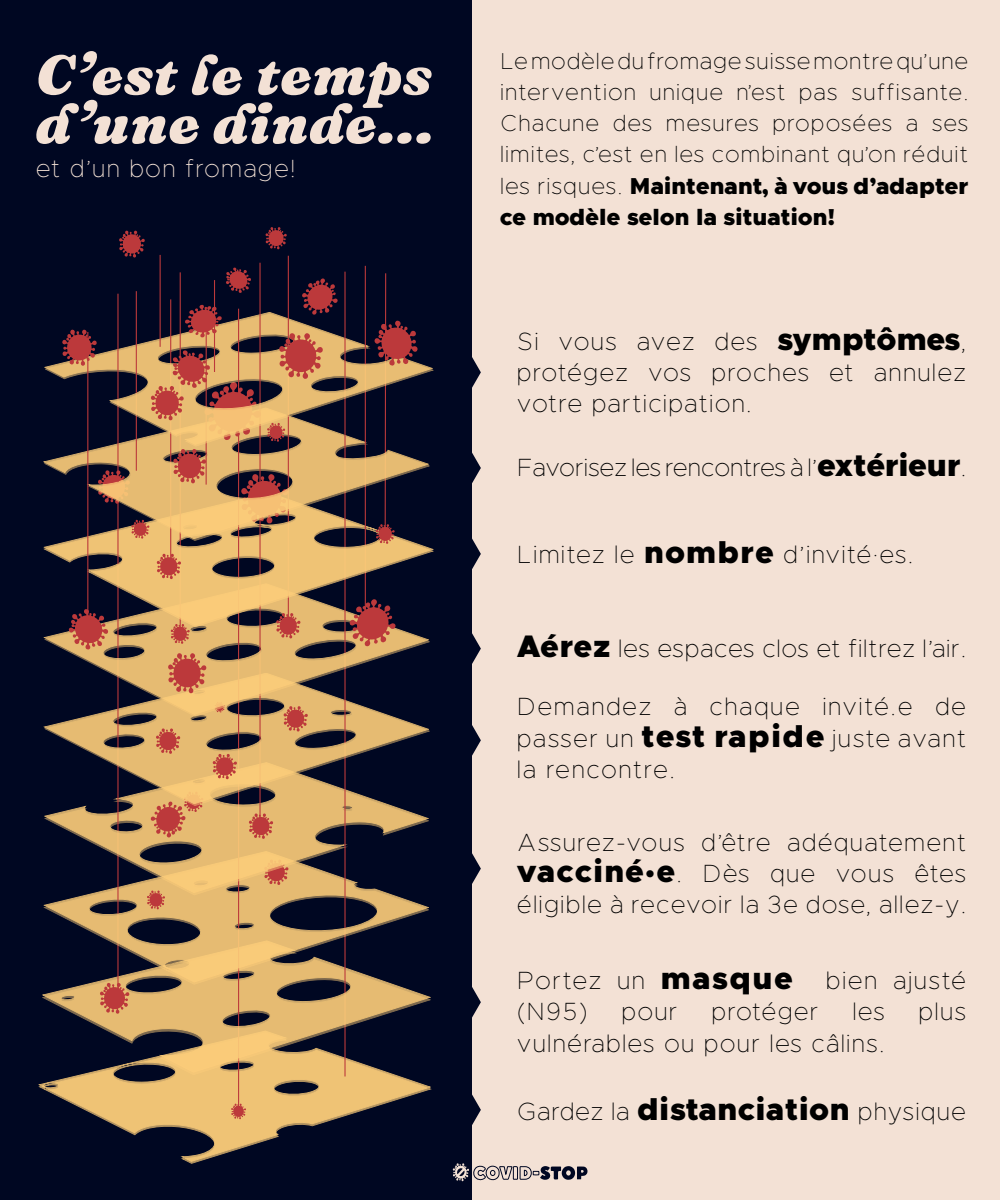
<style>
.page{position:relative;width:1000px;height:1200px;background:#f3e1d5}
.page>*{position:absolute;margin:0;border:0;box-sizing:border-box;transform-origin:0 0}
.t1{font:italic 900 55.62px/48.8px "Fraunces 9 pt";letter-spacing:.015em;color:#f3e1d5}
.t2{font:100 25px/31.2px "Metropolis";letter-spacing:.05em;color:#000;text-align:justify}
.t3{font:100 25px "Metropolis";letter-spacing:.03em;color:#000}
.t4{font:100 25px "Metropolis";letter-spacing:-.015em;color:#000}
.t5{font:100 25px "Metropolis";letter-spacing:.05em;color:#f3e1d5}
.t6{font:100 23.12px/31.2px "Metropolis";letter-spacing:.05em;color:#000;text-align:justify}
.s1{font-weight:900}
.s2{font-weight:900;font-size:31.25px}
</style>
<div class="page">
<div style="left:0;top:0;width:472px;height:1200px;background:#000722"></div>
<svg style="left:39px;top:1075px;width:392px;height:87px"></svg>
<hr style="left:238px;top:1026px;width:1px;height:89px;background:#bc393b">
<hr style="left:344px;top:993px;width:2px;height:83px;background:#bc393b">
<svg style="left:79px;top:1072px;width:317px;height:3px"></svg>
<svg style="left:42px;top:984px;width:389px;height:88px"></svg>
<hr style="left:238px;top:929px;width:1px;height:97px;background:#bc393b">
<hr style="left:344px;top:928px;width:2px;height:65px;background:#bc393b">
<svg style="left:44px;top:895px;width:385px;height:87px"></svg>
<hr style="left:117px;top:831px;width:2px;height:83px;background:#bc393b">
<hr style="left:238px;top:749px;width:1px;height:180px;background:#bc393b">
<svg style="left:44px;top:806px;width:385px;height:87px"></svg>
<hr style="left:117px;top:747px;width:2px;height:84px;background:#bc393b">
<hr style="left:259px;top:739px;width:2px;height:84px;background:#bc393b">
<hr style="left:344px;top:743px;width:2px;height:185px;background:#bc393b">
<svg style="left:44px;top:716px;width:385px;height:88px"></svg>
<hr style="left:117px;top:658px;width:2px;height:89px;background:#bc393b">
<hr style="left:259px;top:651px;width:2px;height:88px;background:#bc393b">
<hr style="left:238px;top:660px;width:1px;height:89px;background:#bc393b">
<hr style="left:344px;top:653px;width:2px;height:90px;background:#bc393b">
<svg style="left:44px;top:627px;width:385px;height:88px"></svg>
<hr style="left:117px;top:564px;width:2px;height:94px;background:#bc393b">
<hr style="left:259px;top:574px;width:2px;height:77px;background:#bc393b">
<hr style="left:344px;top:546px;width:2px;height:107px;background:#bc393b">
<hr style="left:238px;top:577px;width:1px;height:83px;background:#bc393b">
<svg style="left:168px;top:653px;width:39px;height:41px;background:#cf7353"></svg>
<svg style="left:151px;top:791px;width:53px;height:47px;background:#db9562"></svg>
<svg style="left:171px;top:627px;width:19px;height:17px"></svg>
<hr style="left:180px;top:545px;width:1px;height:84px;background:#bc393b">
<svg style="left:44px;top:541px;width:389px;height:84px"></svg>
<hr style="left:170px;top:461px;width:1px;height:107px;background:#bc393b">
<hr style="left:180px;top:362px;width:1px;height:183px;background:#bc393b">
<hr style="left:117px;top:482px;width:2px;height:82px;background:#bc393b">
<hr style="left:259px;top:497px;width:2px;height:77px;background:#bc393b">
<hr style="left:344px;top:458px;width:2px;height:88px;background:#bc393b">
<hr style="left:238px;top:497px;width:1px;height:80px;background:#bc393b">
<hr style="left:365px;top:457px;width:1px;height:87px;background:#bc393b">
<svg style="left:44px;top:446px;width:385px;height:93px"></svg>
<hr style="left:170px;top:363px;width:1px;height:98px;background:#bc393b">
<hr style="left:365px;top:364px;width:1px;height:93px;background:#bc393b">
<hr style="left:117px;top:398px;width:2px;height:84px;background:#bc393b">
<hr style="left:288px;top:345px;width:1px;height:143px;background:#bc393b">
<hr style="left:259px;top:403px;width:2px;height:94px;background:#bc393b">
<hr style="left:344px;top:389px;width:2px;height:69px;background:#bc393b">
<hr style="left:238px;top:407px;width:1px;height:90px;background:#bc393b">
<hr style="left:206px;top:406px;width:1px;height:79px;background:#bc393b">
<hr style="left:136px;top:393px;width:1px;height:78px;background:#bc393b">
<svg style="left:44px;top:312px;width:389px;height:133px"></svg>
<hr style="left:170px;top:299px;width:1px;height:64px;background:#bc393b">
<hr style="left:180px;top:272px;width:1px;height:90px;background:#bc393b">
<hr style="left:365px;top:266px;width:1px;height:98px;background:#bc393b">
<hr style="left:117px;top:294px;width:2px;height:104px;background:#bc393b">
<hr style="left:206px;top:309px;width:1px;height:97px;background:#bc393b">
<hr style="left:288px;top:256px;width:1px;height:89px;background:#bc393b">
<hr style="left:259px;top:263px;width:2px;height:140px;background:#bc393b">
<hr style="left:344px;top:272px;width:2px;height:117px;background:#bc393b">
<hr style="left:238px;top:309px;width:1px;height:98px;background:#bc393b">
<hr style="left:385px;top:273px;width:1px;height:88px;background:#bc393b">
<hr style="left:136px;top:291px;width:1px;height:102px;background:#bc393b">
<hr style="left:87px;top:332px;width:1px;height:313px;background:#bc393b">
<hr style="left:214px;top:280px;width:1px;height:92px;background:#bc393b">
<hr style="left:160px;top:255px;width:1px;height:92px;background:#bc393b">
<svg style="left:265px;top:227px;width:22px;height:22px"></svg>
<svg style="left:302px;top:278px;width:36px;height:37px"></svg>
<svg style="left:279px;top:333px;width:44px;height:46px;background:#c5694f"></svg>
<svg style="left:62px;top:329px;width:35px;height:37px"></svg>
<svg style="left:119px;top:230px;width:26px;height:28px"></svg>
<svg style="left:349px;top:599px;width:47px;height:47px"></svg>
<svg style="left:267px;top:423px;width:18px;height:19px"></svg>
<svg style="left:131px;top:520px;width:19px;height:19px"></svg>
<svg style="left:147px;top:890px;width:18px;height:20px"></svg>
<svg style="left:226px;top:268px;width:25px;height:25px"></svg>
<svg style="left:185px;top:305px;width:37px;height:33px"></svg>
<svg style="left:173px;top:449px;width:33px;height:35px"></svg>
<svg style="left:151px;top:350px;width:110px;height:90px;background:#c1865b"></svg>
<svg style="left:231px;top:1103px;width:15px;height:16px"></svg>
<svg style="left:69px;top:609px;width:39px;height:41px"></svg>
<svg style="left:249px;top:813px;width:24px;height:26px"></svg>
<svg style="left:100px;top:983px;width:30px;height:31px"></svg>
<svg style="left:156px;top:728px;width:24px;height:26px"></svg>
<svg style="left:213px;top:754px;width:24px;height:25px"></svg>
<svg style="left:283px;top:706px;width:25px;height:26px"></svg>
<svg style="left:276px;top:613px;width:25px;height:26px"></svg>
<svg style="left:157px;top:553px;width:24px;height:26px"></svg>
<svg style="left:374px;top:320px;width:44px;height:224px"></svg>
<svg style="left:472px;top:1094px;width:9px;height:31px"></svg>
<svg style="left:472px;top:987px;width:9px;height:31px"></svg>
<svg style="left:472px;top:853px;width:9px;height:31px"></svg>
<svg style="left:472px;top:725px;width:9px;height:31px"></svg>
<svg style="left:472px;top:633px;width:9px;height:31px"></svg>
<svg style="left:472px;top:538px;width:9px;height:31px"></svg>
<svg style="left:472px;top:452px;width:9px;height:31px"></svg>
<svg style="left:472px;top:357px;width:9px;height:31px"></svg>
<svg style="left:453px;top:1163px;width:135px;height:19px"></svg>
<p class="t1" style="left:36px;top:47px;width:400px">C’est le temps d’une dinde...</p>
<p class="t5" style="left:36px;top:153px;width:261px">et d’un bon fromage!</p>
<p class="t6" style="left:500px;top:45px;width:470px">Le modèle du fromage suisse montre qu’une intervention unique n’est pas suffisante.<br>Chacune des mesures proposées a ses limites, c’est en les combinant qu’on réduit les risques. <span class="s1">Maintenant, à vous d’adapter ce modèle selon la situation!</span></p>
<p class="t2" style="left:517px;top:325px;width:451px">Si vous avez des <span class="s2">symptômes</span>, protégez vos proches et annulez votre participation.</p>
<p class="t4" style="left:517px;top:452px;width:451px">Favorisez les rencontres à l’<span class="s2">extérieur</span>.</p>
<p class="t2" style="left:517px;top:538px;width:398px">Limitez le <span class="s2">nombre</span> d’invité.es.</p>
<p class="t3" style="left:517px;top:633px;width:451px"><span class="s2">Aérez</span> les espaces clos et filtrez l’air.</p>
<p class="t2" style="left:517px;top:691px;width:451px">Demandez à chaque invité.e de passer un <span class="s2">test rapide</span> juste avant la rencontre.</p>
<p class="t2" style="left:517px;top:827px;width:451px">Assurez-vous d’être adéquatement <span class="s2">vacciné</span><sup>.</sup><span class="s2">e</span>. Dès que vous êtes éligible à recevoir la 3e dose, allez-y.</p>
<p class="t2" style="left:517px;top:965px;width:451px">Portez un <span class="s2">masque</span> bien ajusté (N95)</p>
<p class="t2" style="left:621px;top:996px;width:58px">pour</p>
<p class="t2" style="left:711px;top:996px;width:109px">protéger</p>
<p class="t2" style="left:852px;top:996px;width:34px">les</p>
<p class="t2" style="left:919px;top:996px;width:49px">plus</p>
<p class="t2" style="left:517px;top:1027px;width:369px">vulnérables ou pour les câlins.</p>
<p class="t3" style="left:517px;top:1096px;width:451px">Gardez la <span class="s2">distanciation</span> physique</p>
</div>
